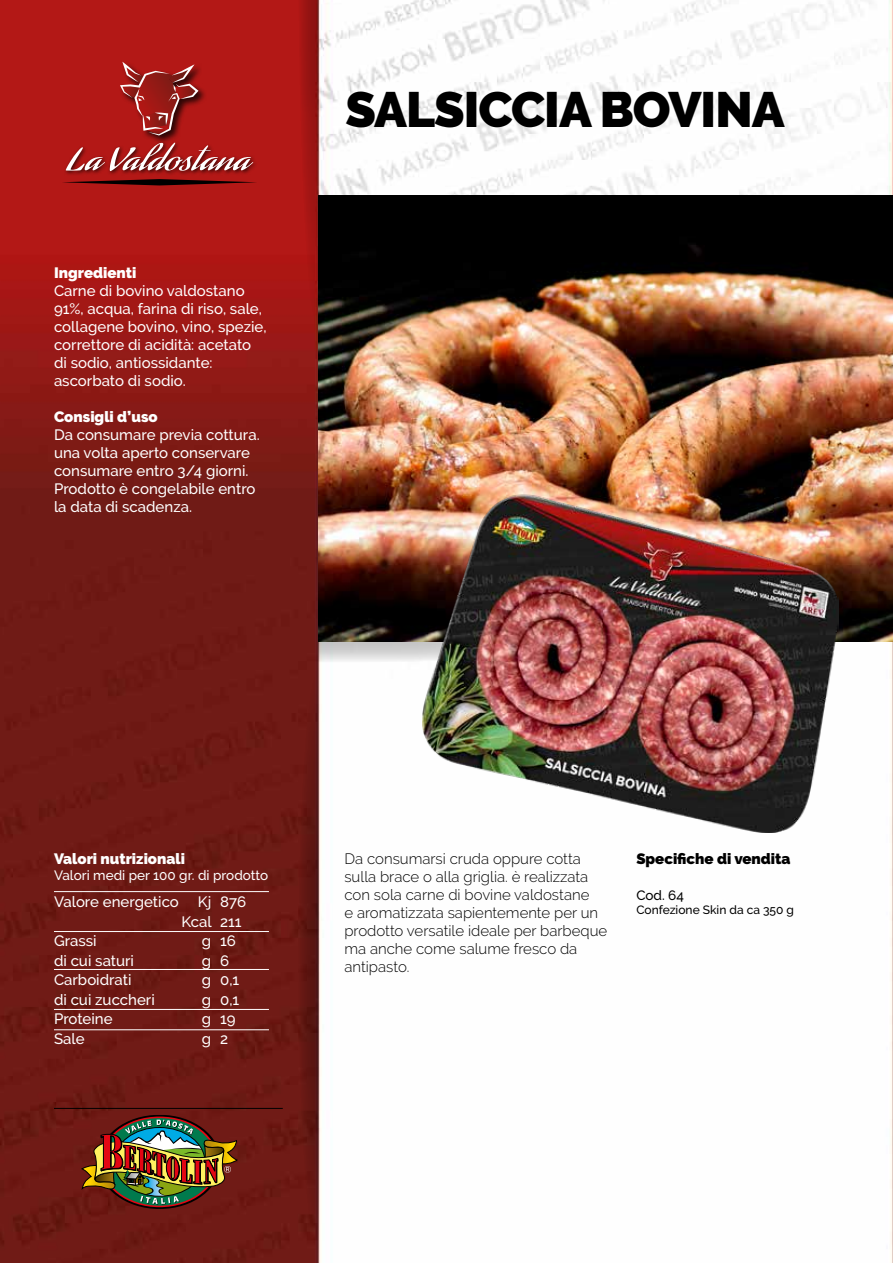
<style>
.page{position:relative;width:893px;height:1263px;background:#fff}
.page>*{position:absolute;margin:0;border:0;box-sizing:border-box;transform-origin:0 0}
.t1{font:900 49.5px "Raleway";letter-spacing:-.02em;color:#000}
.t2{font:500 15px/19.5px "Raleway";color:#fff}
.t3{font:300 15px/18px "Raleway";color:#000}
.t4{font:900 15px "Raleway";color:#fff}
.t5{font:900 15px "Raleway";color:#000}
.t6{font:500 13.5px "Raleway";color:#fff}
.t7{font:500 13.5px "Raleway";color:#000}
.t8{font:500 12px "Raleway";color:#000}
</style>
<div class="page">
<img style="left:0;top:0;width:893px;height:1263px">
<svg style="left:298px;top:0;width:21px;height:340px;background:#9c1715"></svg>
<svg style="left:298px;top:642px;width:335px;height:616px"></svg>
<div style="left:63px;top:140px;width:195px;height:36px;background:#000;opacity:.75"></div>
<svg style="left:66px;top:143px;width:187px;height:28px"></svg>
<div style="left:119px;top:60px;width:88px;height:85px;background:#000;opacity:.75"></div>
<svg style="left:120px;top:62px;width:78px;height:73px;background:#a32e2b"></svg>
<svg style="left:62px;top:179px;width:195px;height:6px"></svg>
<hr style="left:54px;top:1108px;width:229px;height:1px;background:#000">
<hr style="left:54px;top:931px;width:215px;height:1px;background:#fff">
<hr style="left:54px;top:891px;width:215px;height:1px;background:#fff">
<hr style="left:631px;top:702px;width:215px;height:1px;background:#fff">
<hr style="left:54px;top:969px;width:215px;height:1px;background:#fff">
<hr style="left:54px;top:1029px;width:215px;height:1px;background:#fff">
<hr style="left:54px;top:1009px;width:215px;height:1px;background:#fff">
<img style="left:319px;top:196px;width:574px;height:445px">
<img style="left:422px;top:489px;width:417px;height:343px">
<img style="left:81px;top:1115px;width:157px;height:94px">
<p class="t4" style="left:54px;top:264px;width:84px">Ingredienti</p>
<p class="t2" style="left:54px;top:281px;width:214px;line-height:18px">Carne di bovino valdostano<br>91%, acqua, farina di riso, sale, collagene bovino, vino, spezie, correttore di acidità: acetato di sodio, antiossidante: ascorbato di sodio.</p>
<p class="t4" style="left:54px;top:408px;width:105px">Consigli d’uso</p>
<p class="t2" style="left:54px;top:425px;width:207px;line-height:18px">Da consumare previa cottura. una volta aperto conservare consumare entro 3/4 giorni.<br>Prodotto è congelabile entro la data di scadenza.</p>
<h1 class="t1" style="left:345px;top:81px;width:441px">SALSICCIA BOVINA</h1>
<p class="t4" style="left:54px;top:850px;width:133px">Valori nutrizionali</p>
<p class="t6" style="left:54px;top:867px;width:216px">Valori medi per 100 gr. di prodotto</p>
<p class="t2" style="left:182px;top:892px;width:32px;text-align:right">Kj<br>Kcal g<br>g<br>g<br>g<br>g<br>g</p>
<p class="t2" style="left:220px;top:892px;width:28px">876<br>211<br>16<br>6<br>0,1<br>0,1<br>19<br>2</p>
<p class="t2" style="left:54px;top:892px;width:126px">Valore energetico</p>
<p class="t2" style="left:54px;top:931px;width:102px">Grassi<br>di cui saturi<br>Carboidrati<br>di cui zuccheri<br>Proteine<br>Sale</p>
<p class="t3" style="left:344px;top:849px;width:264px">Da consumarsi cruda oppure cotta sulla brace o alla griglia. è realizzata con sola carne di bovine valdostane<br>e aromatizzata sapientemente per un prodotto versatile ideale per barbeque ma anche come salume fresco da antipasto.</p>
<p class="t5" style="left:636px;top:850px;width:156px">Specifiche di vendita</p>
<p class="t7" style="left:636px;top:887px;width:49px">Cod. 64</p>
<p class="t8" style="left:636px;top:903px;width:159px">Confezione Skin da ca 350 g</p>
</div>
